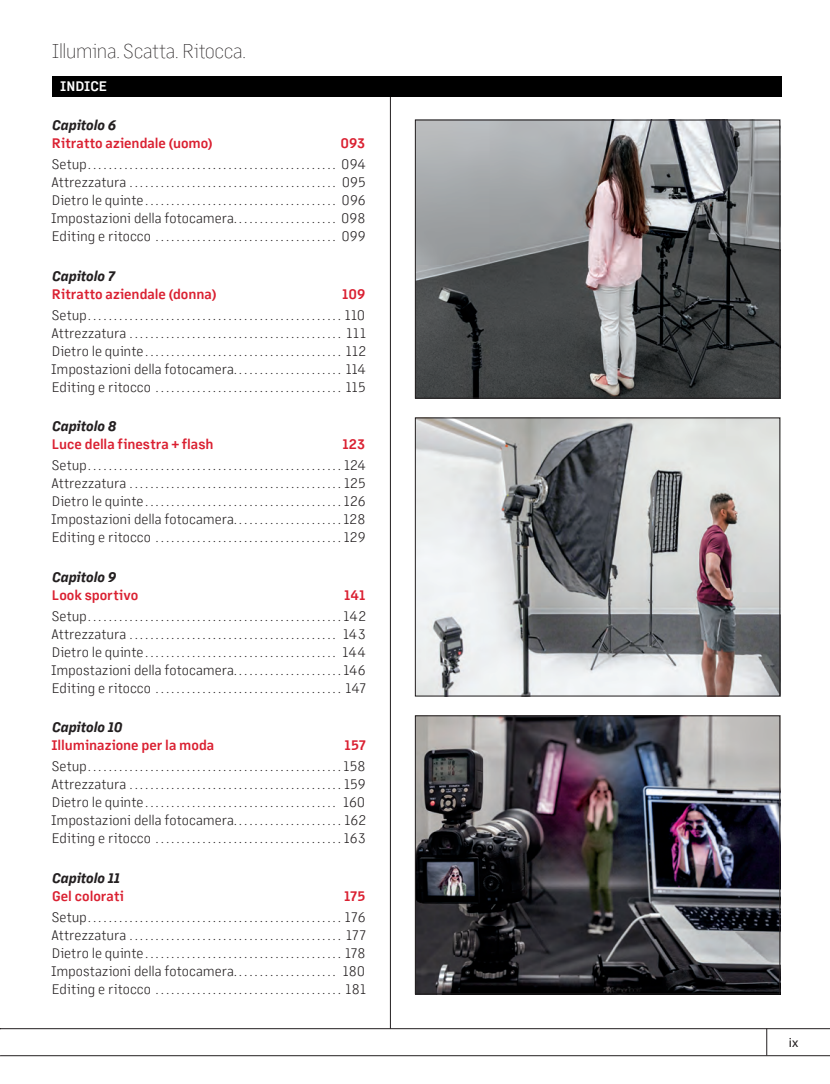
<style>
.page{position:relative;width:830px;height:1084px;background:#fff}
.page>*{position:absolute;margin:0;border:0;box-sizing:border-box;transform-origin:0 0}
.t1{font:200 19.5px "Margin MVB";letter-spacing:-.03em;color:#231f20}
.t2{font:300 13.5px "Margin MVB";color:#231f20}
.t3{font:600 13.5px "Margin MVB";color:#da2031}
.t4{font:italic 700 13.5px "Margin MVB";letter-spacing:-.005em;color:#231f20}
.t5{font:600 13.5px "Margin MVB";color:#fff}
.t6{font:13.5px "Myriad Pro";color:#231f20}
.t7{font:300 12.75px/18px "Margin MVB";color:#231f20;text-align:justify}
.s1{font-size:13.5px}
.s2{font-size:12.75px}
</style>
<div class="page">
<hr style="left:0;top:1028px;width:829px;height:1px;background:#231f20">
<hr style="left:1px;top:1055px;width:828px;height:1px;background:#231f20">
<svg style="left:766px;top:1028px;width:1px;height:27px"></svg>
<hr style="left:390px;top:83px;width:1px;height:946px;background:#231f20">
<img style="left:417px;top:718px;width:360px;height:274px">
<div style="left:415px;top:716px;width:364px;height:278px;border:1px solid #231f20"></div>
<img style="left:417px;top:420px;width:360px;height:274px">
<img style="left:417px;top:122px;width:360px;height:274px">
<div style="left:415px;top:120px;width:364px;height:278px;border:1px solid #231f20"></div>
<div style="left:52px;top:76px;width:729px;height:21px;background:#000"></div>
<h1 class="t1" style="left:52px;top:37px;width:196px">Illumina. Scatta. Ritocca.</h1>
<p class="t5" style="left:60px;top:77px;width:48px">INDICE</p>
<p class="t4" style="left:52px;top:116px;width:66px">Capitolo 6</p>
<p class="t3" style="left:52px;top:134px;width:162px">Ritratto aziendale (uomo)</p>
<p class="t3" style="left:340px;top:134px;width:26px">093</p>
<p class="t7" style="left:51px;top:155px;width:316px"><span class="s1">Setup</span>................................................ <span class="s1">094<br>Attrezzatura</span>........................................ <span class="s1">095<br>Dietro le quinte</span>..................................... <span class="s1">096</span></p>
<p class="t2" style="left:51px;top:209px;width:315px">Impostazioni della fotocamera<span class="s2">. . . . . . . . . . . . . . . . . . . .</span> 098</p>
<p class="t7" style="left:52px;top:227px;width:315px"><span class="s1">Editing e ritocco</span> ................................... <span class="s1">099</span></p>
<p class="t4" style="left:52px;top:266px;width:64px">Capitolo 7</p>
<p class="t3" style="left:52px;top:284px;width:166px">Ritratto aziendale (donna)</p>
<p class="t3" style="left:342px;top:284px;width:25px">109</p>
<p class="t7" style="left:51px;top:305px;width:316px"><span class="s1">Setup</span>.................................................<span class="s1">110<br>Attrezzatura</span>......................................... <span class="s1">111<br>Dietro le quinte</span>...................................... <span class="s1">112</span></p>
<p class="t2" style="left:51px;top:359px;width:316px">Impostazioni della fotocamera<span class="s2">. . . . . . . . . . . . . . . . . . . . .</span> 114</p>
<p class="t7" style="left:52px;top:377px;width:315px"><span class="s1">Editing e ritocco</span> .................................... <span class="s1">115</span></p>
<p class="t4" style="left:52px;top:417px;width:66px">Capitolo 8</p>
<p class="t3" style="left:52px;top:435px;width:163px">Luce della finestra + flash</p>
<p class="t3" style="left:342px;top:435px;width:24px">123</p>
<p class="t7" style="left:51px;top:456px;width:316px"><span class="s1">Setup</span>.................................................<span class="s1">124<br>Attrezzatura</span>.........................................<span class="s1">125<br>Dietro le quinte</span>......................................<span class="s1">126</span></p>
<p class="t2" style="left:51px;top:510px;width:315px">Impostazioni della fotocamera<span class="s2">. . . . . . . . . . . . . . . . . . . . .</span> 128</p>
<p class="t7" style="left:52px;top:528px;width:315px"><span class="s1">Editing e ritocco</span> ....................................<span class="s1">129</span></p>
<p class="t4" style="left:52px;top:567px;width:66px">Capitolo 9</p>
<p class="t3" style="left:52px;top:585px;width:88px">Look sportivo</p>
<p class="t3" style="left:344px;top:585px;width:23px">141</p>
<p class="t7" style="left:51px;top:607px;width:316px"><span class="s1">Setup</span>.................................................<span class="s1">142<br>Attrezzatura</span>........................................ <span class="s1">143<br>Dietro le quinte</span>..................................... <span class="s1">144</span></p>
<p class="t2" style="left:51px;top:660px;width:316px">Impostazioni della fotocamera<span class="s2">. . . . . . . . . . . . . . . . . . . . .</span> 146</p>
<p class="t7" style="left:52px;top:679px;width:316px"><span class="s1">Editing e ritocco</span> .................................... <span class="s1">147</span></p>
<p class="t4" style="left:52px;top:718px;width:72px">Capitolo 10</p>
<p class="t3" style="left:51px;top:736px;width:164px">Illuminazione per la moda</p>
<p class="t3" style="left:344px;top:736px;width:23px">157</p>
<p class="t7" style="left:51px;top:757px;width:315px"><span class="s1">Setup</span>.................................................<span class="s1">158<br>Attrezzatura</span>.........................................<span class="s1">159<br>Dietro le quinte</span>..................................... <span class="s1">160</span></p>
<p class="t2" style="left:51px;top:811px;width:316px">Impostazioni della fotocamera<span class="s2">. . . . . . . . . . . . . . . . . . . . .</span> 162</p>
<p class="t7" style="left:52px;top:829px;width:315px"><span class="s1">Editing e ritocco</span> ....................................<span class="s1">163</span></p>
<p class="t4" style="left:52px;top:869px;width:70px">Capitolo 11</p>
<p class="t3" style="left:52px;top:887px;width:73px">Gel colorati</p>
<p class="t3" style="left:344px;top:887px;width:23px">175</p>
<p class="t7" style="left:51px;top:908px;width:316px"><span class="s1">Setup</span>................................................. <span class="s1">176<br>Attrezzatura</span>......................................... <span class="s1">177<br>Dietro le quinte</span>...................................... <span class="s1">178</span></p>
<p class="t2" style="left:51px;top:962px;width:315px">Impostazioni della fotocamera<span class="s2">. . . . . . . . . . . . . . . . . . . .</span> 180</p>
<p class="t7" style="left:52px;top:980px;width:316px"><span class="s1">Editing e ritocco</span> .................................... <span class="s1">181</span></p>
<p class="t6" style="left:788px;top:1034px;width:11px">ix</p>
</div>
